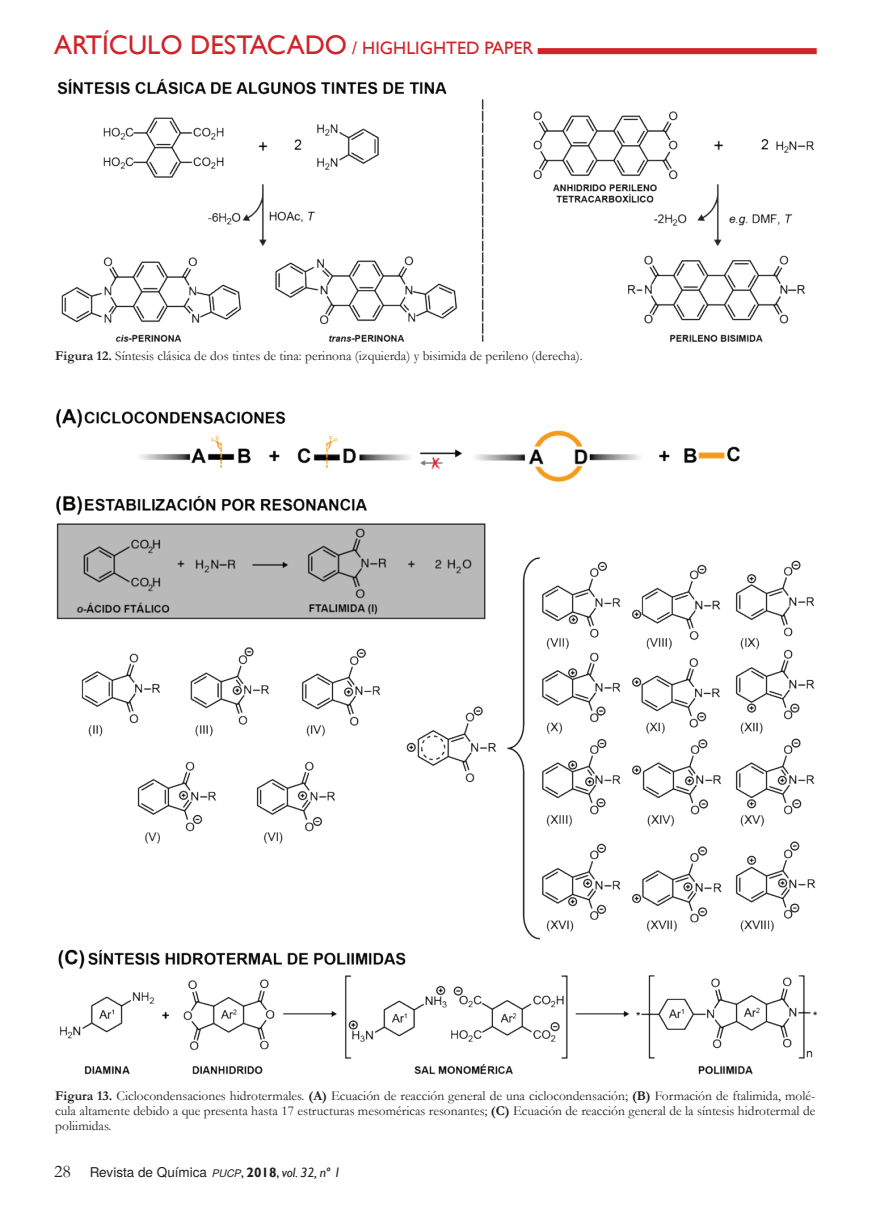
<style>
.page{position:relative;width:872px;height:1212px;background:#fff}
.page>*{position:absolute;margin:0;border:0;box-sizing:border-box;transform-origin:0 0}
.t1{font:27px "Gill Sans";color:#d1232a}
.t2{font:18px "Gill Sans";color:#d1232a}
.t3{font:18px "Garamond";color:#231f20}
.t4{font:13.5px/15px "Garamond";color:#231f20;text-align:justify}
.t5{font:13.5px "Te X Gyre Heros";color:#231f20}
.s1{font-size:18px}
.s2{font-weight:700}
.s3{font-style:italic;font-size:10.5px}
.s4{font-family:"Gill Sans"}
.s5{font-family:"Gill Sans";font-weight:700}
.s6{font-family:"Gill Sans";font-style:italic}
</style>
<div class="page">
<div style="left:537px;top:48px;width:279px;height:6px;background:#d1232a"></div>
<img style="left:57px;top:78px;width:757px;height:264px">
<img style="left:56px;top:408px;width:760px;height:667px">
<h1 class="t1" style="left:54px;top:30px;width:364px">ARTÍCULO DESTACADO <span class="s1">/ HIGHLIGHTED</span></h1>
<h2 class="t2" style="left:484px;top:38px;width:50px">PAPER</h2>
<p class="t4" style="left:55px;top:348px;width:529px"><span class="s2">Figura 12.</span> Síntesis clásica de dos tintes de tina: perinona (izquierda) y bisimida de perileno (derecha).</p>
<p class="t4" style="left:55px;top:1088px;width:761px"><span class="s2">Figura 13.</span> Ciclocondensaciones hidrotermales. <span class="s2">(A)</span> Ecuación de reacción general de una ciclocondensación; <span class="s2">(B)</span> Formación de ftalimida, molé&shy;cula altamente debido a que presenta hasta 17 estructuras mesoméricas resonantes; <span class="s2">(C)</span> Ecuación de reacción general de la síntesis hidrotermal de poliimidas.</p>
<h2 class="t3" style="left:54px;top:1159px;width:18px">28</h2>
<p class="t5" style="left:90px;top:1162px;width:253px">Revista de Química <span class="s3">PUCP</span><span class="s4">,</span> <span class="s5">2018</span><span class="s4">,</span> <span class="s6">vol. 32, nº 1</span></p>
</div>
